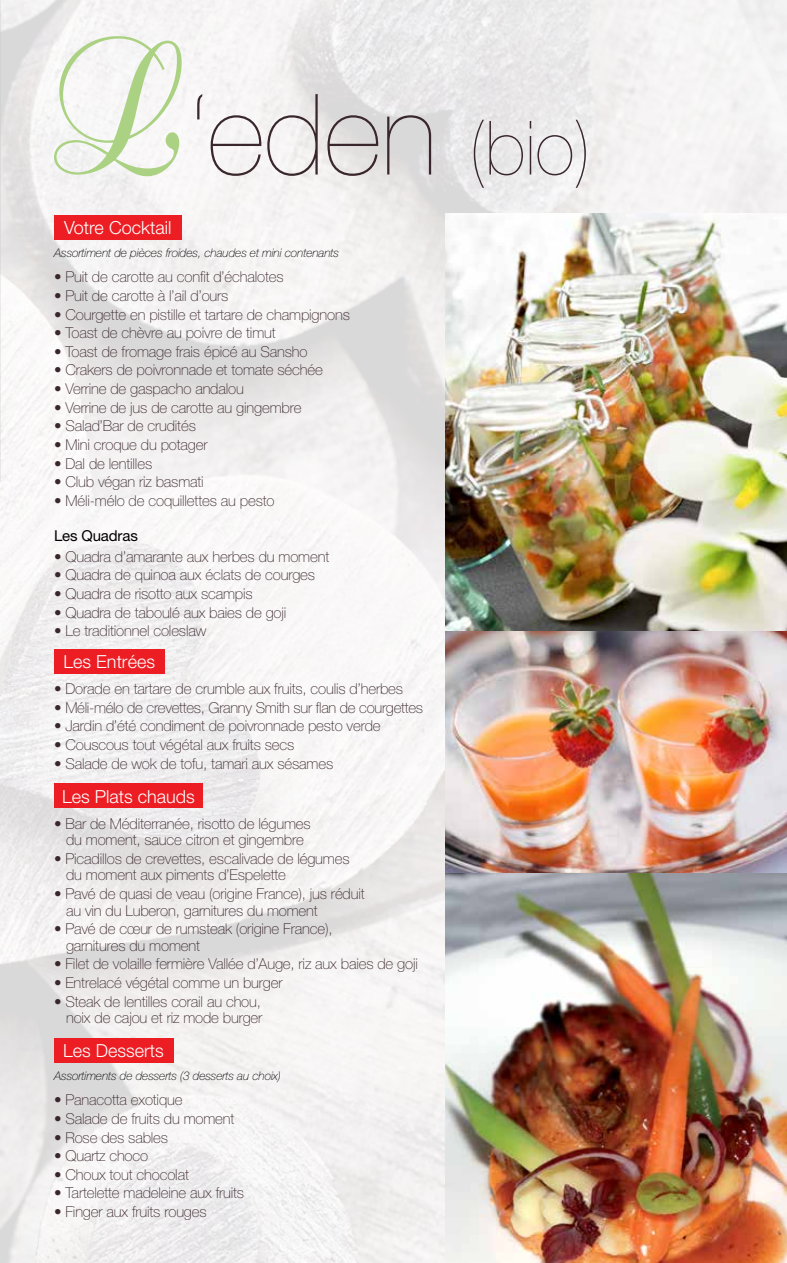
<style>
.page{position:relative;width:787px;height:1263px;background:#fff}
.page>*{position:absolute;margin:0;border:0;box-sizing:border-box;transform-origin:0 0}
.t1{font:200 112.65px "Helvetica Neue";color:#3a272d}
.t2{font:300 18px "Helvetica Neue";color:#fff}
.t3{font:100 15px/16.5px "Helvetica Neue";letter-spacing:-.01em;color:#3a272d}
.t4{font:15px "Helvetica Neue";letter-spacing:-.01em;color:#000}
.t5{font:italic 100 12px "Helvetica Neue";letter-spacing:-.01em;color:#000}
.s1{font-size:75px}
</style>
<div class="page">
<img style="left:0;top:0;width:787px;height:1263px">
<div style="left:54px;top:215px;width:128px;height:24px;background:#ed1d24"></div>
<div style="left:54px;top:649px;width:111px;height:24px;background:#ed1d24"></div>
<div style="left:54px;top:784px;width:149px;height:24px;background:#ed1d24"></div>
<div style="left:54px;top:1038px;width:119px;height:24px;background:#ed1d24"></div>
<svg style="left:54px;top:36px;width:128px;height:140px"></svg>
<img style="left:0;top:0;width:1px;height:482px">
<img style="left:446px;top:214px;width:341px;height:417px">
<img style="left:446px;top:631px;width:341px;height:243px">
<img style="left:446px;top:874px;width:341px;height:389px">
<h1 class="t1" style="left:189px;top:70px;width:403px">‘eden <span class="s1">(bio)</span></h1>
<p class="t2" style="left:64px;top:217px;width:109px">Votre Cocktail</p>
<p class="t5" style="left:54px;top:246px;width:286px">Assortiment de pièces froides, chaudes et mini contenants</p>
<p class="t3" style="left:54px;top:269px;width:231px">• Puit de carotte au confit d’échalotes</p>
<p class="t3" style="left:54px;top:287px;width:176px">• Puit de carotte à l’ail d’ours</p>
<p class="t3" style="left:54px;top:306px;width:297px">• Courgette en pistille et tartare de champignons</p>
<p class="t3" style="left:54px;top:325px;width:223px">• Toast de chèvre au poivre de timut</p>
<p class="t3" style="left:54px;top:343px;width:255px">• Toast de fromage frais épicé au Sansho</p>
<p class="t3" style="left:54px;top:362px;width:270px">• Crakers de poivronnade et tomate séchée</p>
<p class="t3" style="left:54px;top:380px;width:191px">• Verrine de gaspacho andalou</p>
<p class="t3" style="left:54px;top:399px;width:249px">• Verrine de jus de carotte au gingembre</p>
<p class="t3" style="left:54px;top:418px;width:143px">• Salad’Bar de crudités</p>
<p class="t3" style="left:54px;top:436px;width:155px">• Mini croque du potager</p>
<p class="t3" style="left:54px;top:455px;width:100px">• Dal de lentilles</p>
<p class="t3" style="left:54px;top:474px;width:151px">• Club végan riz basmati</p>
<p class="t3" style="left:54px;top:492px;width:222px">• Méli-mélo de coquillettes au pesto</p>
<p class="t4" style="left:54px;top:527px;width:85px">Les Quadras</p>
<p class="t3" style="left:54px;top:548px;width:277px">• Quadra d’amarante aux herbes du moment</p>
<p class="t3" style="left:54px;top:567px;width:262px">• Quadra de quinoa aux éclats de courges</p>
<p class="t3" style="left:54px;top:585px;width:200px">• Quadra de risotto aux scampis</p>
<p class="t3" style="left:54px;top:604px;width:234px">• Quadra de taboulé aux baies de goji</p>
<p class="t3" style="left:54px;top:623px;width:154px">• Le traditionnel coleslaw</p>
<p class="t2" style="left:64px;top:651px;width:93px">Les Entrées</p>
<p class="t3" style="left:54px;top:681px;width:350px">• Dorade en tartare de crumble aux fruits, coulis d’herbes</p>
<p class="t3" style="left:54px;top:699px;width:370px">• Méli-mélo de crevettes, Granny Smith sur flan de courgettes</p>
<p class="t3" style="left:54px;top:718px;width:328px">• Jardin d’été condiment de poivronnade pesto verde</p>
<p class="t3" style="left:54px;top:736px;width:242px">• Couscous tout végétal aux fruits secs</p>
<p class="t3" style="left:54px;top:755px;width:281px">• Salade de wok de tofu, tamari aux sésames</p>
<p class="t2" style="left:62px;top:786px;width:134px">Les Plats chauds</p>
<p class="t3" style="left:54px;top:815px;width:258px;text-align:center">• Bar de Méditerranée, risotto de légumes du moment, sauce citron et gingembre</p>
<p class="t3" style="left:66px;top:850px;width:285px;text-indent:-12px">• Picadillos de crevettes, escalivade de légumes du moment aux piments d’Espelette</p>
<p class="t3" style="left:66px;top:885px;width:300px;text-indent:-12px">• Pavé de quasi de veau (origine France), jus réduit au vin du Luberon, garnitures du moment</p>
<p class="t3" style="left:66px;top:921px;width:268px;text-indent:-12px">• Pavé de cœur de rumsteak (origine France), garnitures du moment</p>
<p class="t3" style="left:54px;top:956px;width:365px">• Filet de volaille fermière Vallée d’Auge, riz aux baies de goji</p>
<p class="t3" style="left:54px;top:974px;width:230px">• Entrelacé végétal comme un burger</p>
<p class="t3" style="left:54px;top:993px;width:210px;text-align:right">• Steak de lentilles corail au chou, noix de cajou et riz mode burger</p>
<p class="t2" style="left:63px;top:1040px;width:102px">Les Desserts</p>
<p class="t5" style="left:54px;top:1069px;width:228px">Assortiments de desserts (3 desserts au choix)</p>
<p class="t3" style="left:54px;top:1092px;width:130px">• Panacotta exotique</p>
<p class="t3" style="left:54px;top:1110px;width:182px">• Salade de fruits du moment</p>
<p class="t3" style="left:54px;top:1129px;width:116px">• Rose des sables</p>
<p class="t3" style="left:54px;top:1147px;width:96px">• Quartz choco</p>
<p class="t3" style="left:54px;top:1166px;width:136px">• Choux tout chocolat</p>
<p class="t3" style="left:54px;top:1185px;width:192px">• Tartelette madeleine aux fruits</p>
<p class="t3" style="left:54px;top:1203px;width:154px">• Finger aux fruits rouges</p>
</div>
